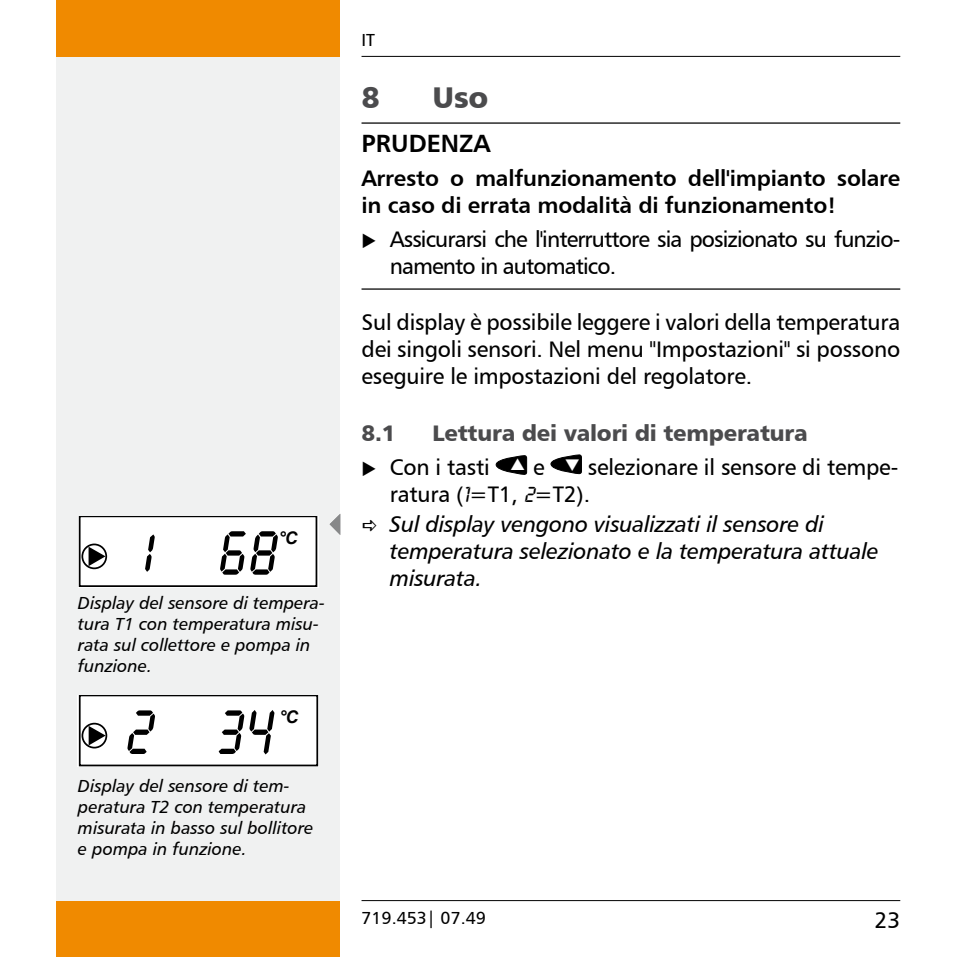
<style>
.page{position:relative;width:957px;height:957px;background:#fff}
.page>*{position:absolute;margin:0;border:0;box-sizing:border-box;transform-origin:0 0}
.t1{font:30px "Humanist 777 BT Black B";color:#4b4b4d}
.t2{font:25px "Humanist 777 BT Bold B";color:#000}
.t3{font:22.5px/27px "Humanist 777 BT Roman B";letter-spacing:-.01em;color:#000;text-align:justify}
.t4{font:22.5px/27px "Humanist 777 BT Italic B";letter-spacing:-.01em;color:#000}
.t5{font:22.5px/27px "Humanist 777 BT Bold B";letter-spacing:-.01em;color:#000}
.t6{font:22.5px/27px "Humanist 777 BT Roman B";letter-spacing:-.04em;color:#000}
.t7{font:22.5px "Humanist 777 BT Black B";letter-spacing:-.01em;color:#4b4b4d}
.t8{font:17.5px/21px "Humanist 777 BT Italic B";color:#000}
.t9{font:17.5px "Humanist 777 BT Roman B";color:#000}
.t10{font:italic 700 17.5px "Arial";color:#000}
.s1{font-family:"Lcd D"}
</style>
<div class="page">
<div style="left:57px;top:0;width:283px;height:57px;background:#f08a00"></div>
<hr style="left:361px;top:900px;width:539px;height:1px;background:#000">
<hr style="left:361px;top:56px;width:539px;height:1px;background:#000">
<div style="left:57px;top:900px;width:283px;height:57px;background:#f08a00"></div>
<div style="left:57px;top:57px;width:283px;height:843px;background:#f0f1f1"></div>
<hr style="left:361px;top:122px;width:539px;height:2px;background:#000">
<hr style="left:361px;top:288px;width:539px;height:2px;background:#000">
<svg style="left:550px;top:455px;width:32px;height:19px"></svg>
<svg style="left:330px;top:514px;width:10px;height:21px"></svg>
<div style="left:78px;top:516px;width:240px;height:72px;background:#fff"></div>
<svg style="left:145px;top:534px;width:10px;height:38px"></svg>
<div style="left:79px;top:516px;width:238px;height:71px;border:2px solid #000"></div>
<div style="left:81px;top:543px;width:26px;height:26px;border:2px solid #000;border-radius:50%"></div>
<svg style="left:89px;top:547px;width:16px;height:19px"></svg>
<svg style="left:220px;top:531px;width:58px;height:44px"></svg>
<div style="left:78px;top:695px;width:241px;height:72px;background:#fff"></div>
<svg style="left:127px;top:710px;width:28px;height:44px"></svg>
<div style="left:79px;top:695px;width:239px;height:71px;border:2px solid #000"></div>
<div style="left:82px;top:723px;width:25px;height:25px;border:2px solid #000;border-radius:50%"></div>
<svg style="left:89px;top:726px;width:17px;height:19px"></svg>
<svg style="left:218px;top:710px;width:56px;height:44px"></svg>
<svg style="left:495px;top:455px;width:32px;height:20px"></svg>
<p class="t10" style="left:279px;top:526px;width:20px">°C</p>
<p class="t8" style="left:78px;top:592px;width:248px">Display del sensore di tempera&shy;tura T1 con temperatura misu&shy;rata sul collettore e pompa in funzione.</p>
<p class="t10" style="left:279px;top:705px;width:20px">°C</p>
<p class="t8" style="left:78px;top:774px;width:237px">Display del sensore di tem&shy;peratura T2 con temperatura misurata in basso sul bollitore e pompa in funzione.</p>
<p class="t9" style="left:361px;top:29px;width:15px">IT</p>
<h1 class="t1" style="left:361px;top:78px;width:20px">8</h1>
<h1 class="t1" style="left:432px;top:78px;width:58px">Uso</h1>
<p class="t2" style="left:361px;top:128px;width:131px">PRUDENZA</p>
<p class="t5" style="left:361px;top:164px;width:540px">Arresto o malfunzionamento dell'impianto solare in caso di errata modalità di funzionamento!</p>
<p class="t6" style="left:390px;top:225px;width:512px">Assicurarsi che l'interruttore sia posizionato su funzio&shy;namento in automatico.</p>
<p class="t3" style="left:361px;top:309px;width:540px">Sul display è possibile leggere i valori della temperatura dei singoli sensori. Nel menu "Impostazioni" si possono eseguire le impostazioni del regolatore.</p>
<p class="t7" style="left:361px;top:418px;width:36px">8.1</p>
<p class="t7" style="left:432px;top:418px;width:377px">Lettura dei valori di temperatura</p>
<p class="t3" style="left:390px;top:453px;width:101px">Con i tasti</p>
<p class="t3" style="left:390px;top:453px;width:510px;text-indent:143px">e <sup>❑</sup> selezionare il sensore di tempe&shy;ratura (<span class="s1">1</span>=T1, <span class="s1">2</span>=T2).</p>
<p class="t4" style="left:390px;top:510px;width:491px">Sul display vengono visualizzati il sensore di temperatura selezionato e la temperatura attuale misurata.</p>
<p class="t9" style="left:361px;top:907px;width:126px">719.453| 07.49</p>
<p class="t3" style="left:874px;top:906px;width:27px">23</p>
</div>
